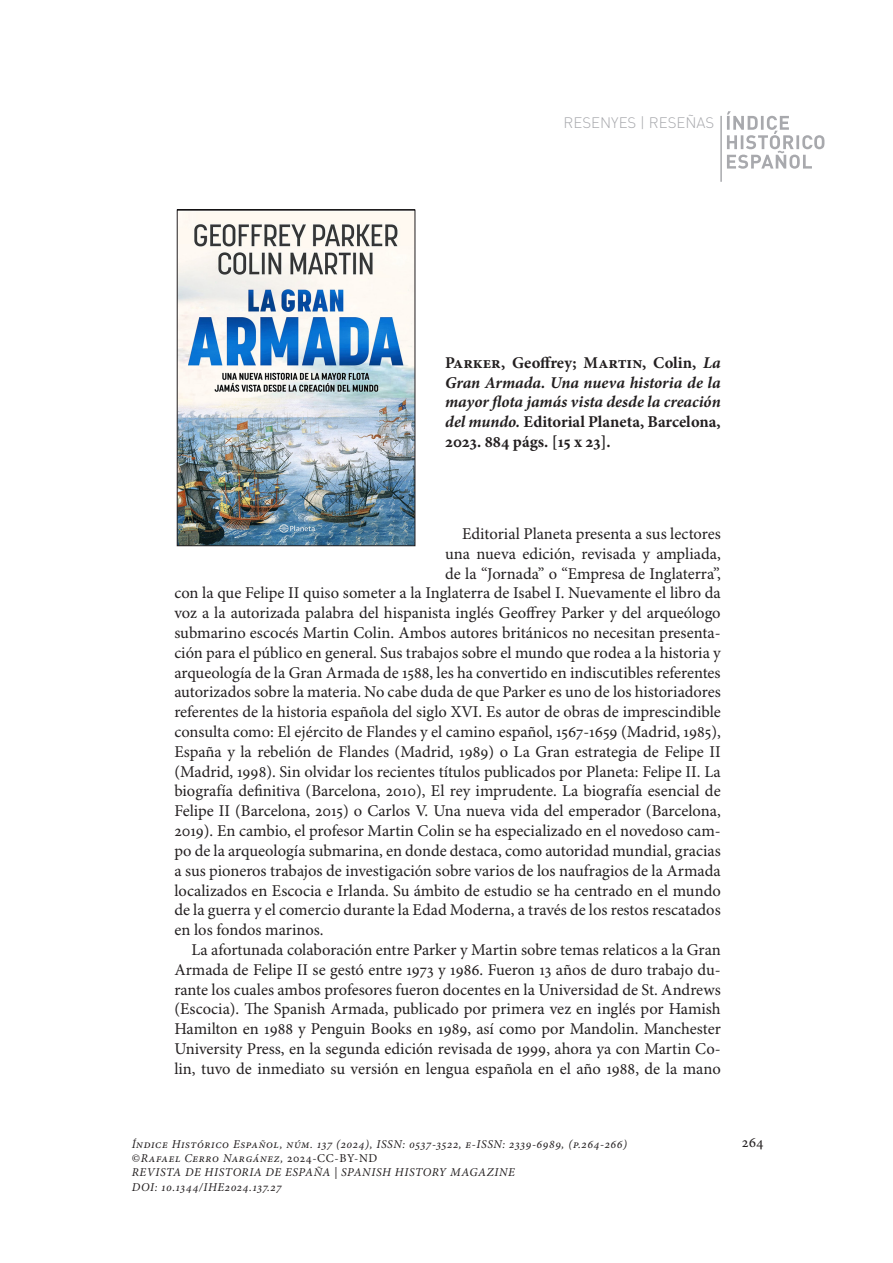
<style>
.page{position:relative;width:893px;height:1263px;background:#fff}
.page>*{position:absolute;margin:0;border:0;box-sizing:border-box;transform-origin:0 0}
.Texto_RESEÑAS_M11_13_2{font:16.5px/19.8px "Minion Pro";letter-spacing:-.005em;color:#231f20;text-align:justify}
.Titulo_RESEÑAS_M11_13_2{font:700 16.5px/19.8px "Minion Pro";color:#231f20;text-align:justify}
.t1{font:300 15px "DIN Pro";color:#a8a9ad}
.t2{font:15px "Minion Pro";color:#231f20}
.ISSN_M8{font:italic 12px "Minion Pro";letter-spacing:.05em;color:#231f20}
.s1{font-style:italic}
.s2{font-style:normal}
</style>
<div class="page">
<svg style="left:727px;top:111px;width:97px;height:58px"></svg>
<hr style="left:720px;top:116px;width:2px;height:66px;background:#a8a9ad">
<img style="left:179px;top:212px;width:234px;height:332px">
<div style="left:177px;top:210px;width:238px;height:336px;border:1px solid #231f20"></div>
<p class="t1" style="left:564px;top:111px;width:152px">RESENYES | RESEÑAS</p>
<p class="Titulo_RESEÑAS_M11_13_2" style="left:445px;top:353px;width:277px">Parker, Geoffrey; Martin, Colin, <span class="s1">La Gran Armada. Una nueva historia de la mayor flota jamás vista desde la creación del mundo.</span> Editorial Planeta, Barcelona, 2023. 884 págs. [15 x 23].</p>
<p class="Texto_RESEÑAS_M11_13_2" style="left:462px;top:524px;width:260px">Editorial Planeta presenta a sus lectores</p>
<p class="Texto_RESEÑAS_M11_13_2" style="left:445px;top:544px;width:277px">una nueva edición, revisada y ampliada,</p>
<p class="Texto_RESEÑAS_M11_13_2" style="left:445px;top:564px;width:277px">de la “Jornada” o “Empresa de Inglaterra”,</p>
<p class="Texto_RESEÑAS_M11_13_2" style="left:174px;top:584px;width:548px">con la que Felipe II quiso someter a la Inglaterra de Isabel I. Nuevamente el libro da</p>
<p class="Texto_RESEÑAS_M11_13_2" style="left:174px;top:604px;width:548px">voz a la autorizada palabra del hispanista inglés Geoffrey Parker y del arqueólogo</p>
<p class="Texto_RESEÑAS_M11_13_2" style="left:174px;top:623px;width:548px">submarino escocés Martin Colin. Ambos autores británicos no necesitan presenta-</p>
<p class="Texto_RESEÑAS_M11_13_2" style="left:174px;top:643px;width:548px">ción para el público en general. Sus trabajos sobre el mundo que rodea a la historia y</p>
<p class="Texto_RESEÑAS_M11_13_2" style="left:174px;top:663px;width:548px">arqueología de la Gran Armada de 1588, les ha convertido en indiscutibles referentes</p>
<p class="Texto_RESEÑAS_M11_13_2" style="left:174px;top:683px;width:548px">autorizados sobre la materia. No cabe duda de que Parker es uno de los historiadores</p>
<p class="Texto_RESEÑAS_M11_13_2" style="left:174px;top:703px;width:548px">referentes de la historia española del siglo XVI. Es autor de obras de imprescindible</p>
<p class="Texto_RESEÑAS_M11_13_2" style="left:174px;top:722px;width:548px">consulta como: El ejército de Flandes y el camino español, 1567-1659 (Madrid, 1985),</p>
<p class="Texto_RESEÑAS_M11_13_2" style="left:174px;top:742px;width:548px">España y la rebelión de Flandes (Madrid, 1989) o La Gran estrategia de Felipe II</p>
<p class="Texto_RESEÑAS_M11_13_2" style="left:174px;top:762px;width:548px">(Madrid, 1998). Sin olvidar los recientes títulos publicados por Planeta: Felipe II. La</p>
<p class="Texto_RESEÑAS_M11_13_2" style="left:174px;top:782px;width:548px">biografía definitiva (Barcelona, 2010), El rey imprudente. La biografía esencial de</p>
<p class="Texto_RESEÑAS_M11_13_2" style="left:174px;top:802px;width:548px">Felipe II (Barcelona, 2015) o Carlos V. Una nueva vida del emperador (Barcelona,</p>
<p class="Texto_RESEÑAS_M11_13_2" style="left:174px;top:821px;width:548px">2019). En cambio, el profesor Martin Colin se ha especializado en el novedoso cam-</p>
<p class="Texto_RESEÑAS_M11_13_2" style="left:174px;top:841px;width:548px">po de la arqueología submarina, en donde destaca, como autoridad mundial, gracias</p>
<p class="Texto_RESEÑAS_M11_13_2" style="left:174px;top:861px;width:548px">a sus pioneros trabajos de investigación sobre varios de los naufragios de la Armada</p>
<p class="Texto_RESEÑAS_M11_13_2" style="left:174px;top:881px;width:548px">localizados en Escocia e Irlanda. Su ámbito de estudio se ha centrado en el mundo</p>
<p class="Texto_RESEÑAS_M11_13_2" style="left:174px;top:901px;width:548px">de la guerra y el comercio durante la Edad Moderna, a través de los restos rescatados</p>
<p class="Texto_RESEÑAS_M11_13_2" style="left:174px;top:920px;width:151px">en los fondos marinos.</p>
<p class="Texto_RESEÑAS_M11_13_2" style="left:174px;top:940px;width:548px;text-indent:17px">La afortunada colaboración entre Parker y Martin sobre temas relaticos a la Gran Armada de Felipe II se gestó entre 1973 y 1986. Fueron 13 años de duro trabajo du&shy;rante los cuales ambos profesores fueron docentes en la Universidad de St. Andrews (Escocia). The Spanish Armada, publicado por primera vez en inglés por Hamish Hamilton en 1988 y Penguin Books en 1989, así como por Mandolin. Manchester University Press, en la segunda edición revisada de 1999, ahora ya con Martin Co&shy;lin, tuvo de inmediato su versión en lengua española en el año 1988, de la mano</p>
<p class="ISSN_M8" style="left:132px;top:1137px;width:497px">Índice Histórico Español, núm. 137 (2024), ISSN: 0537-3522, e-ISSN: 2339-6989, (p.264-266)</p>
<p class="t2" style="left:742px;top:1133px;width:23px">264</p>
<p class="ISSN_M8" style="left:132px;top:1151px;width:247px"><span class="s2">©</span>Rafael Cerro Nargánez, <span class="s2">2024-CC-BY-ND</span></p>
<p class="ISSN_M8" style="left:132px;top:1165px;width:385px">REVISTA DE HISTORIA DE ESPAÑA | SPANISH HISTORY MAGAZINE</p>
<p class="ISSN_M8" style="left:132px;top:1180px;width:151px">DOI: 10.1344/IHE2024.137.27</p>
</div>
